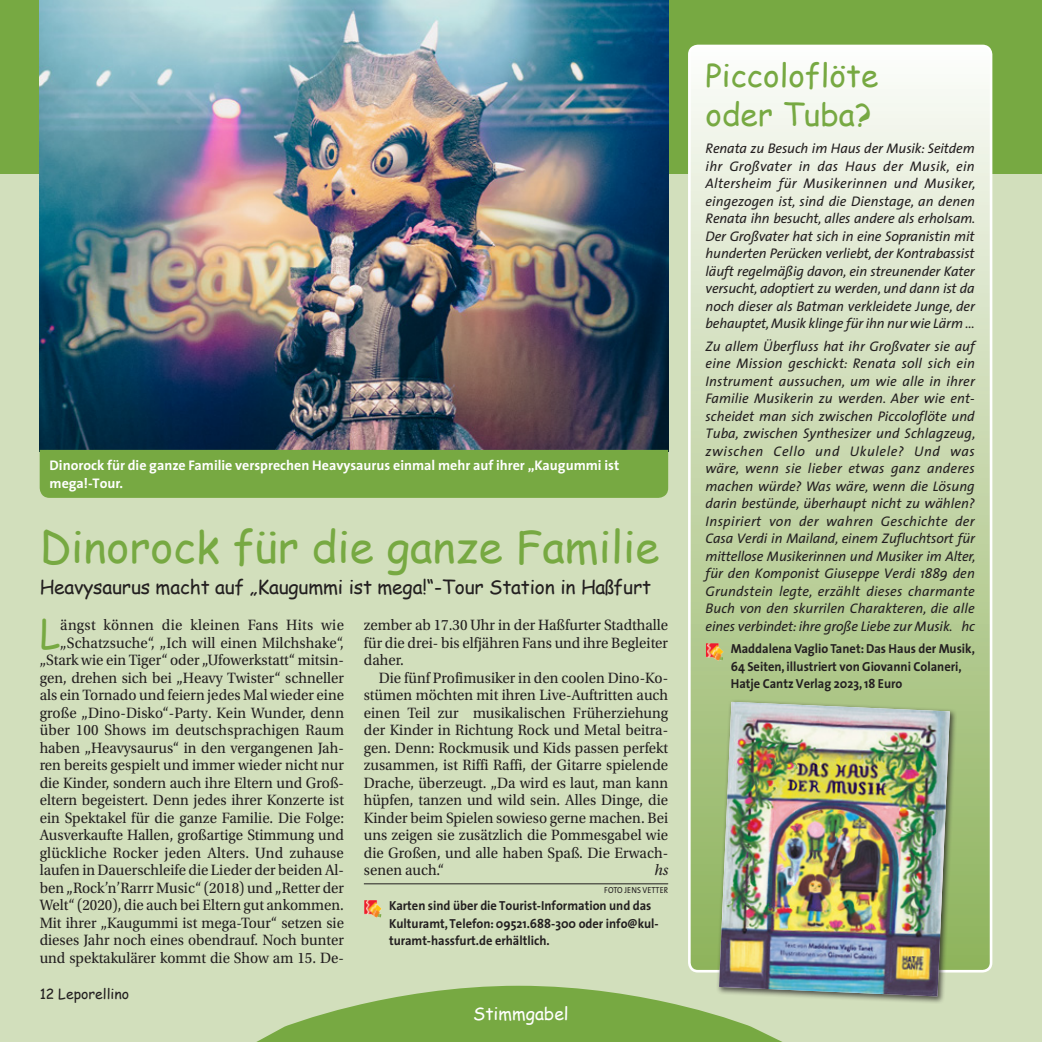
<style>
.page{position:relative;width:1042px;height:1042px;background:#d2dfbc}
.page>*{position:absolute;margin:0;border:0;box-sizing:border-box;transform-origin:0 0}
.t1{font:43.75px "Comic Sans MS";color:#77a942}
.t2{font:39.38px "Comic Sans MS";color:#77a942;scale:.95 1}
.t3{font:31.5px/38.5px "Comic Sans MS";color:#77a942}
.t4{font:19.25px "Comic Sans MS";letter-spacing:-.01em;color:#231f20}
.t5{font:17.5px "Comic Sans MS";color:#fff}
.t6{font:15.75px/17.5px "Utopia Std";color:#231f20;text-align:justify;scale:.95 1}
.t7{font:italic 15.75px "Utopia Std";color:#231f20;scale:.95 1}
.t8{font:italic 14px/17.5px "The Sans";letter-spacing:-.01em;color:#231f20;text-align:justify}
.t9{font:700 14px/17.5px "The Sans";color:#fff}
.t10{font:14px "Comic Sans MS";color:#231f20}
.t11{font:700 13.12px/17.5px "The Sans";color:#231f20;scale:.95 1}
.t12{font:8.75px "The Sans";letter-spacing:.015em;color:#231f20;scale:.9 1}
</style>
<div class="page">
<svg style="left:256px;top:986px;width:526px;height:56px"></svg>
<div style="left:0;top:0;width:1042px;height:174px;background:#77a942"></div>
<hr style="left:364px;top:883px;width:304px;height:1px;background:#231f20">
<img style="left:364px;top:900px;width:18px;height:18px">
<img style="left:40px;top:0;width:628px;height:450px">
<svg style="left:689px;top:46px;width:302px;height:925px"></svg>
<img style="left:706px;top:643px;width:17px;height:18px">
<div style="left:688px;top:45px;width:304px;height:927px;border:3px solid #fff;border-radius:9px"></div>
<div style="left:40px;top:450px;width:628px;height:48px;background:#77a942"></div>
<div style="left:716px;top:699px;width:241px;height:305px;background:#231f20;opacity:.75"></div>
<img style="left:719px;top:702px;width:231px;height:294px">
<p class="t9" style="left:50px;top:456px;width:571px">Dinorock für die ganze Familie versprechen Heavysaurus einmal mehr auf ihrer „Kaugummi ist mega!-Tour.</p>
<h1 class="t1" style="left:40px;top:514px;width:621px">Dinorock für die ganze Familie</h1>
<p class="t4" style="left:40px;top:572px;width:613px">Heavysaurus macht auf „Kaugummi ist mega!“-Tour Station in Haßfurt</p>
<h2 class="t2" style="left:40px;top:604px;width:23px">L</h2>
<p class="t6" style="left:40px;top:616px;width:322px;text-align:right">ängst können die kleinen Fans Hits wie „Schatzsuche“, „Ich will einen Milchshake“, „Stark wie ein Tiger“ oder „Ufowerkstatt“ mitsin&shy;gen, drehen sich bei „Heavy Twister“ schneller als ein Tornado und feiern jedes Mal wieder eine große „Dino-Disko“-Party. Kein Wunder, denn über 100 Shows im deutschsprachigen Raum haben „Heavysaurus“ in den vergangenen Jah&shy;ren bereits gespielt und immer wieder nicht nur die Kinder, sondern auch ihre Eltern und Groß&shy;eltern begeistert. Denn jedes ihrer Konzerte ist ein Spektakel für die ganze Familie. Die Folge:<br>Ausverkaufte Hallen, großartige Stimmung und glückliche Rocker jeden Alters. Und zuhause laufen in Dauerschleife die Lieder der beiden Al&shy;ben „Rock’n’Rarrr Music“ (2018) und „Retter der Welt“ (2020), die auch bei Eltern gut ankommen.<br>Mit ihrer „Kaugummi ist mega-Tour“ setzen sie dieses Jahr noch eines obendrauf. Noch bunter und spektakulärer kommt die Show am 15. De-</p>
<p class="t6" style="left:364px;top:616px;width:322px">zember ab 17.30 Uhr in der Haßfurter Stadthalle für die drei- bis elfjähren Fans und ihre Begleiter daher.</p>
<p class="t6" style="left:364px;top:669px;width:322px;text-indent:15px">Die fünf Profimusiker in den coolen Dino-Ko&shy;stümen möchten mit ihren Live-Auftritten auch einen Teil zur musikalischen Früherziehung der Kinder in Richtung Rock und Metal beitra&shy;gen. Denn: Rockmusik und Kids passen perfekt zusammen, ist Riffi Raffi, der Gitarre spielende Drache, überzeugt. „Da wird es laut, man kann hüpfen, tanzen und wild sein. Alles Dinge, die Kinder beim Spielen sowieso gerne machen. Bei uns zeigen sie zusätzlich die Pommesgabel wie die Großen, und alle haben Spaß. Die Erwach&shy;senen auch.“</p>
<p class="t7" style="left:654px;top:861px;width:16px">hs</p>
<p class="t12" style="left:604px;top:882px;width:54px">FOTO JENS VETTER</p>
<p class="t11" style="left:389px;top:896px;width:285px">Karten sind über die Tourist-Information und das<br>Kulturamt, Telefon: 09521.688-300 oder info@kul&shy;turamt-hassfurt.de erhältlich.</p>
<p class="t10" style="left:40px;top:983px;width:91px">12 Leporellino</p>
<p class="t5" style="left:473px;top:1001px;width:97px">Stimmgabel</p>
<h3 class="t3" style="left:705px;top:56px;width:174px">Piccoloflöte oder Tuba?</h3>
<p class="t8" style="left:705px;top:139px;width:271px">Renata zu Besuch im Haus der Musik: Seitdem ihr Großvater in das Haus der Musik, ein Altersheim für Musikerinnen und Musiker, eingezogen ist, sind die Dienstage, an denen Renata ihn besucht, alles andere als erholsam.<br>Der Großvater hat sich in eine Sopranistin mit hunderten Perücken verliebt, der Kontrabassist läuft regelmäßig davon, ein streunender Kater versucht, adoptiert zu werden, und dann ist da noch dieser als Batman verkleidete Junge, der behauptet, Musik klinge für ihn nur wie Lärm …</p>
<p class="t8" style="left:705px;top:337px;width:272px">Zu allem Überfluss hat ihr Großvater sie auf eine Mission geschickt: Renata soll sich ein Instrument aussuchen, um wie alle in ihrer Familie Musikerin zu werden. Aber wie ent&shy;scheidet man sich zwischen Piccoloflöte und Tuba, zwischen Synthesizer und Schlagzeug, zwischen Cello und Ukulele? Und was wäre, wenn sie lieber etwas ganz anderes machen würde? Was wäre, wenn die Lösung darin bestünde, überhaupt nicht zu wählen?<br>Inspiriert von der wahren Geschichte der Casa Verdi in Mailand, einem Zufluchtsort für mittellose Musikerinnen und Musiker im Alter, für den Komponist Giuseppe Verdi 1889 den Grundstein legte, erzählt dieses charmante Buch von den skurrilen Charakteren, die alle eines verbindet: ihre große Liebe zur Musik. hc</p>
<p class="t11" style="left:731px;top:640px;width:259px">Maddalena Vaglio Tanet: Das Haus der Musik,<br>64 Seiten, illustriert von Giovanni Colaneri,<br>Hatje Cantz Verlag 2023, 18 Euro</p>
</div>
